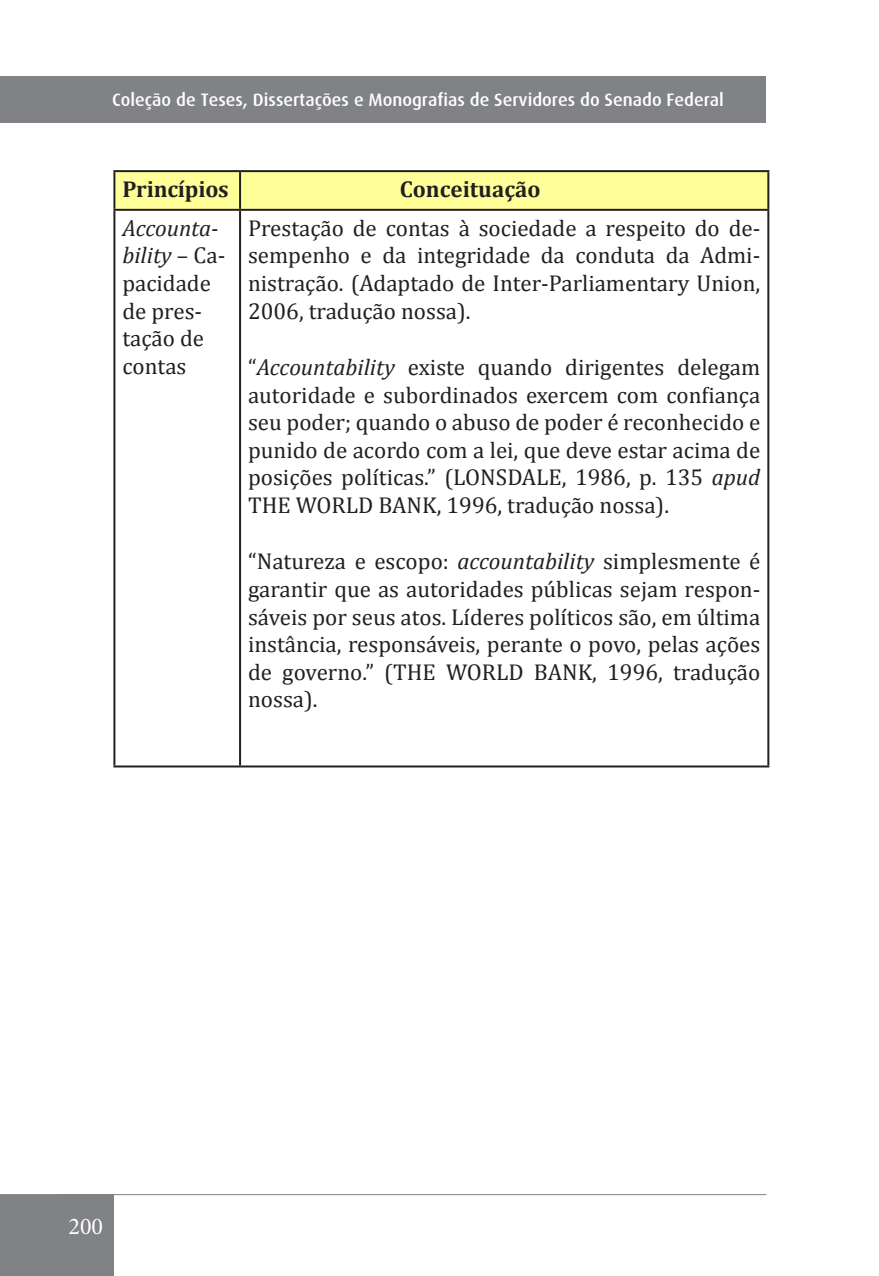
<style>
.page{position:relative;width:879px;height:1276px;background:#fff}
.page>*{position:absolute;margin:0;border:0;box-sizing:border-box;transform-origin:0 0}
.t1{font:24px "Minion Pro";color:#fff}
.t2{font:23px/27.6px "Cambria";color:#231f20;text-align:justify}
.t3{font:700 23px "Cambria";letter-spacing:-.005em;color:#231f20}
.t4{font:500 18px "Dax";color:#fff}
.s1{font-style:italic}
</style>
<div class="page">
<div style="left:0;top:1194px;width:114px;height:82px;background:#808285"></div>
<hr style="left:0;top:1194px;width:766px;height:1px;background:#808285">
<div style="left:0;top:77px;width:765px;height:46px;background:#808285"></div>
<div style="left:115px;top:172px;width:652px;height:37px;background:#ff9"></div>
<hr style="left:113px;top:170px;width:127px;height:2px;background:#231f20">
<hr style="left:113px;top:172px;width:2px;height:37px;background:#231f20">
<hr style="left:240px;top:170px;width:529px;height:2px;background:#231f20">
<hr style="left:239px;top:172px;width:2px;height:37px;background:#231f20">
<hr style="left:767px;top:172px;width:2px;height:37px;background:#231f20">
<hr style="left:113px;top:209px;width:127px;height:2px;background:#231f20">
<hr style="left:113px;top:211px;width:2px;height:554px;background:#231f20">
<hr style="left:240px;top:209px;width:529px;height:2px;background:#231f20">
<hr style="left:239px;top:211px;width:2px;height:554px;background:#231f20">
<hr style="left:767px;top:211px;width:2px;height:554px;background:#231f20">
<hr style="left:113px;top:765px;width:127px;height:2px;background:#231f20">
<hr style="left:240px;top:765px;width:529px;height:2px;background:#231f20">
<p class="t4" style="left:112px;top:90px;width:613px">Coleção de Teses, Dissertações e Monografias de Servidores do Senado Federal</p>
<p class="t3" style="left:122px;top:173px;width:108px">Princípios</p>
<p class="t3" style="left:400px;top:173px;width:142px">Conceituação</p>
<p class="t2" style="left:122px;top:214px;width:104px;text-align:left"><span class="s1">Accounta&shy;bility</span> – Ca&shy;pacidade de pres&shy;tação de contas</p>
<p class="t2" style="left:248px;top:214px;width:514px">Prestação de contas à sociedade a respeito do de&shy;sempenho e da integridade da conduta da Admi&shy;nistração. (Adaptado de Inter-Parliamentary Union, 2006, tradução nossa).</p>
<p class="t2" style="left:248px;top:353px;width:514px">“<span class="s1">Accountability</span> existe quando dirigentes delegam autoridade e subordinados exercem com confiança seu poder; quando o abuso de poder é reconhecido e punido de acordo com a lei, que deve estar acima de posições políticas.” (LONSDALE, 1986, p. 135 <span class="s1">apud </span>THE WORLD BANK, 1996, tradução nossa).</p>
<p class="t2" style="left:248px;top:548px;width:514px">“Natureza e escopo: <span class="s1">accountability</span> simplesmente é garantir que as autoridades públicas sejam respon&shy;sáveis por seus atos. Líderes políticos são, em última instância, responsáveis, perante o povo, pelas ações de governo.” (THE WORLD BANK, 1996, tradução nossa).</p>
<p class="t1" style="left:69px;top:1209px;width:36px">200</p>
</div>
